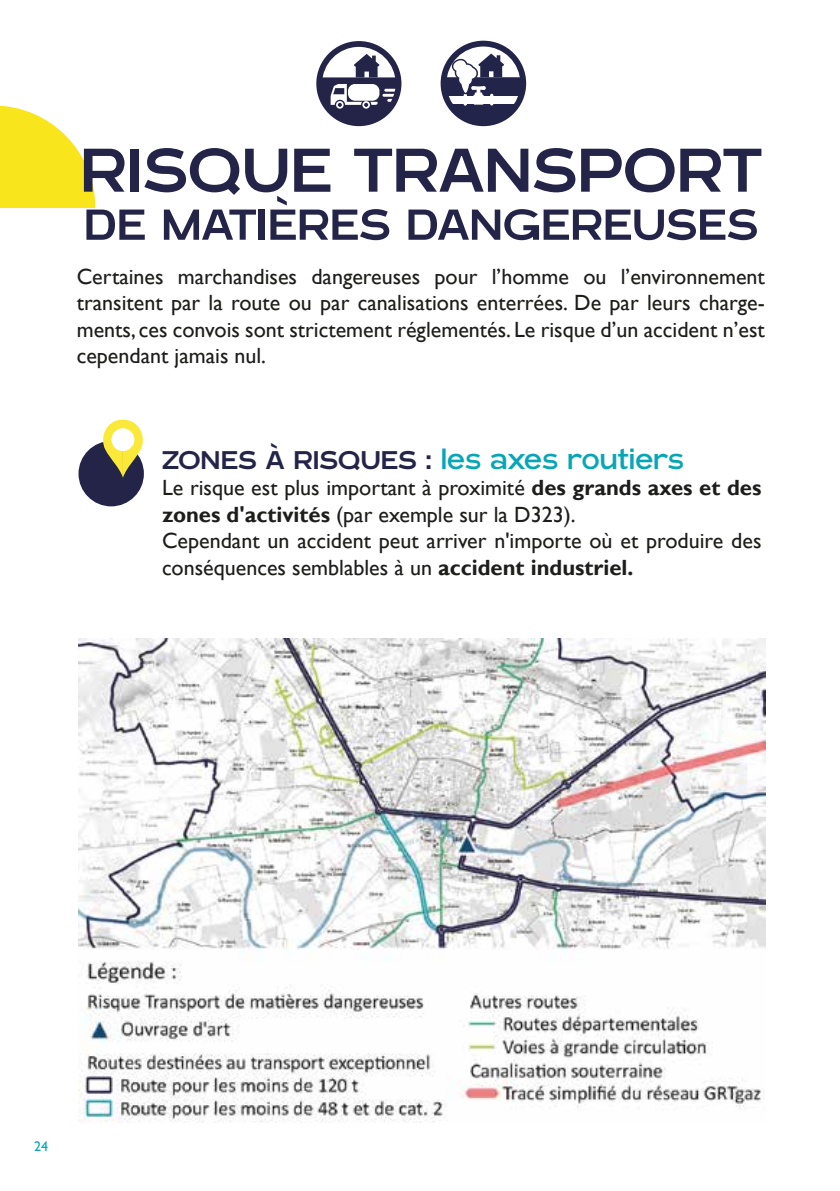
<style>
.page{position:relative;width:840px;height:1191px;background:#fff}
.page>*{position:absolute;margin:0;border:0;box-sizing:border-box;transform-origin:0 0}
.t1{font:77px "Blatant";color:#242449}
.t2{font:54px "Blatant";color:#242449}
.t3{font:32px "Blatant";color:#06a6b5}
.t4{font:22px/26.4px "Gill Sans";color:#1d1d1b;text-align:justify}
.t5{font:14px "Gill Sans";color:#06a6b5}
.s1{color:#242449}
.s2{font-weight:700}
</style>
<div class="page">
<svg style="left:0;top:106px;width:95px;height:101px"></svg>
<div style="left:78px;top:441px;width:66px;height:65px;background:#242449;border-radius:50%"></div>
<svg style="left:99px;top:419px;width:45px;height:59px"></svg>
<div style="left:111px;top:428px;width:23px;height:23px;background:#fff;border-radius:50%"></div>
<img style="left:79px;top:638px;width:685px;height:485px">
<svg style="left:316px;top:41px;width:85px;height:85px"></svg>
<svg style="left:440px;top:41px;width:86px;height:85px"></svg>
<h1 class="t1" style="left:80px;top:127px;width:682px">RISQUE TRANSPORT</h1>
<h2 class="t2" style="left:84px;top:195px;width:675px">DE MATIÈRES DANGEREUSES</h2>
<p class="t4" style="left:77px;top:264px;width:689px">Certaines marchandises dangereuses pour l’homme ou l’environnement transitent par la route ou par canalisations enterrées. De par leurs charge&shy;ments, ces convois sont strictement réglementés. Le risque d’un accident n’est cependant jamais nul.</p>
<h3 class="t3" style="left:162px;top:442px;width:523px"><span class="s1">ZONES À RISQUES :</span> les axes routiers</h3>
<p class="t4" style="left:162px;top:475px;width:600px;text-align:left">Le risque est plus important à proximité <span class="s2">des grands axes et des zones d'activités</span> (par exemple sur la D323).<br>Cependant un accident peut arriver n'importe où et produire des conséquences semblables à un <span class="s2">accident industriel.</span></p>
<p class="t5" style="left:34px;top:1138px;width:15px">24</p>
</div>
